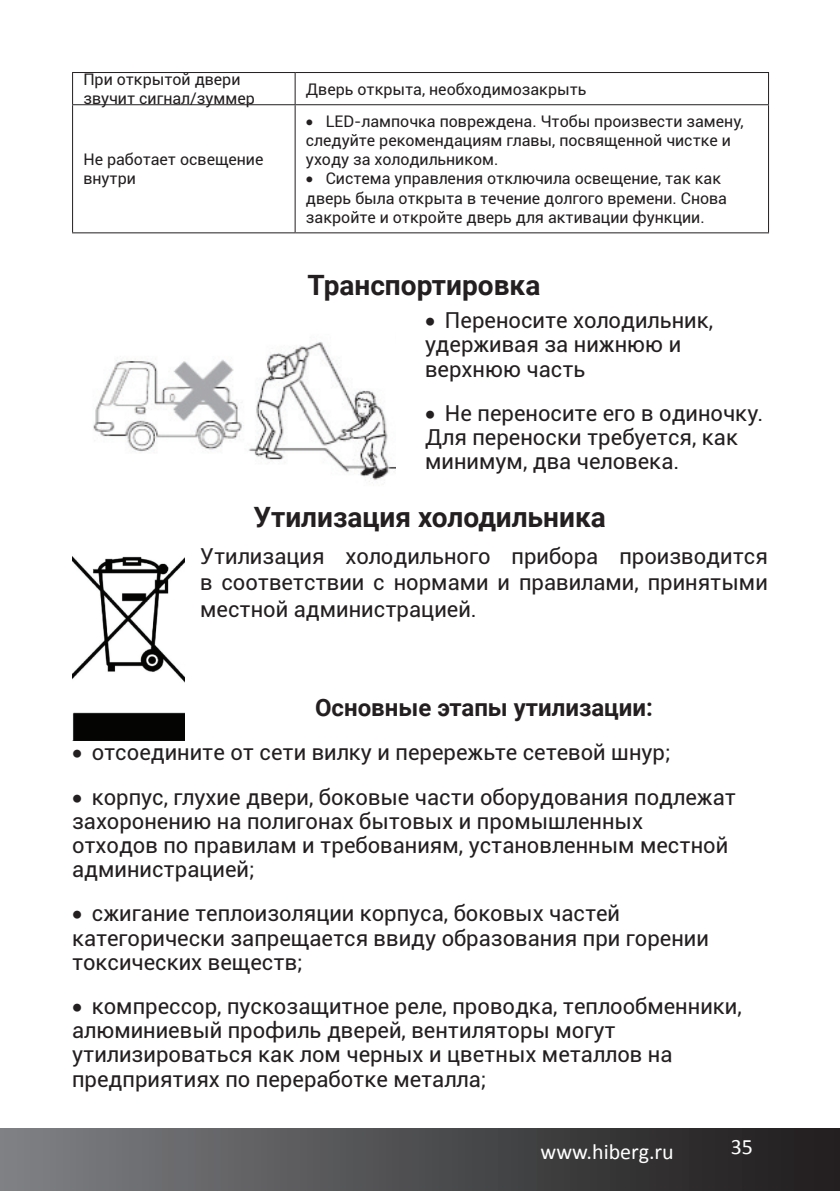
<style>
.page{position:relative;width:840px;height:1191px;background:#fff}
.page>*{position:absolute;margin:0;border:0;box-sizing:border-box;transform-origin:0 0}
.t1{font:700 28px "Roboto";color:#231f20}
.t2{font:700 24px "Roboto";color:#231f20}
.t3{font:22px/24.2px "Roboto";color:#231f20}
.t4{font:22px "Calibri";color:#fff}
.t5{font:16px/19.2px "Roboto";color:#231f20}
</style>
<div class="page">
<div style="left:0;top:1128px;width:839px;height:63px;background:linear-gradient(to right,#7e8184,#1e1b1c)"></div>
<hr style="left:72px;top:72px;width:223px;height:1px;background:#231f20">
<hr style="left:295px;top:72px;width:473px;height:1px;background:#231f20">
<hr style="left:72px;top:104px;width:223px;height:1px;background:#231f20">
<hr style="left:295px;top:104px;width:473px;height:1px;background:#231f20">
<hr style="left:72px;top:232px;width:223px;height:1px;background:#231f20">
<hr style="left:295px;top:232px;width:473px;height:1px;background:#231f20">
<hr style="left:72px;top:73px;width:1px;height:31px;background:#231f20">
<hr style="left:72px;top:105px;width:1px;height:127px;background:#231f20">
<hr style="left:294px;top:73px;width:1px;height:31px;background:#231f20">
<hr style="left:767px;top:73px;width:1px;height:31px;background:#231f20">
<hr style="left:294px;top:105px;width:1px;height:127px;background:#231f20">
<hr style="left:767px;top:105px;width:1px;height:127px;background:#231f20">
<img style="left:93px;top:342px;width:302px;height:140px">
<img style="left:72px;top:556px;width:112px;height:184px">
<p class="t5" style="left:83px;top:69px;width:173px">При открытой двери звучит сигнал/зуммер</p>
<p class="t5" style="left:306px;top:79px;width:282px">Дверь открыта, необходимозакрыть</p>
<p class="t5" style="left:83px;top:149px;width:181px">Не работает освещение внутри</p>
<p class="t5" style="left:306px;top:111px;width:439px">• LED-лампочка повреждена. Чтобы произвести замену, следуйте рекомендациям главы, посвященной чистке и уходу за холодильником.</p>
<p class="t5" style="left:306px;top:168px;width:422px">• Система управления отключила освещение, так как дверь была открыта в течение долгого времени. Снова закройте и откройте дверь для активации функции.</p>
<p class="t1" style="left:307px;top:265px;width:234px">Транспортировка</p>
<p class="t3" style="left:425px;top:307px;width:289px">• Переносите холодильник, удерживая за нижнюю и верхнюю часть</p>
<p class="t3" style="left:425px;top:400px;width:339px">• Не переносите его в одиночку.<br>Для переноски требуется, как минимум, два человека.</p>
<p class="t1" style="left:253px;top:498px;width:354px">Утилизация холодильника</p>
<p class="t3" style="left:200px;top:542px;width:569px;line-height:26.4px;text-align:justify">Утилизация холодильного прибора производится в соответствии с нормами и правилами, принятыми местной администрацией.</p>
<p class="t2" style="left:315px;top:691px;width:339px">Основные этапы утилизации:</p>
<p class="t3" style="left:72px;top:739px;width:599px">• отсоедините от сети вилку и перережьте сетевой шнур;</p>
<p class="t3" style="left:72px;top:784px;width:665px">• корпус, глухие двери, боковые части оборудования подлежат захоронению на полигонах бытовых и промышленных<br>отходов по правилам и требованиям, установленным местной администрацией;</p>
<p class="t3" style="left:72px;top:900px;width:638px">• сжигание теплоизоляции корпуса, боковых частей категорически запрещается ввиду образования при горении токсических веществ;</p>
<p class="t3" style="left:72px;top:993px;width:670px">• компрессор, пускозащитное реле, проводка, теплообменники, алюминиевый профиль дверей, вентиляторы могут утилизироваться как лом черных и цветных металлов на предприятиях по переработке металла;</p>
<p class="t4" style="left:540px;top:1137px;width:135px">www.hiberg.ru</p>
<p class="t4" style="left:730px;top:1133px;width:24px">35</p>
</div>
